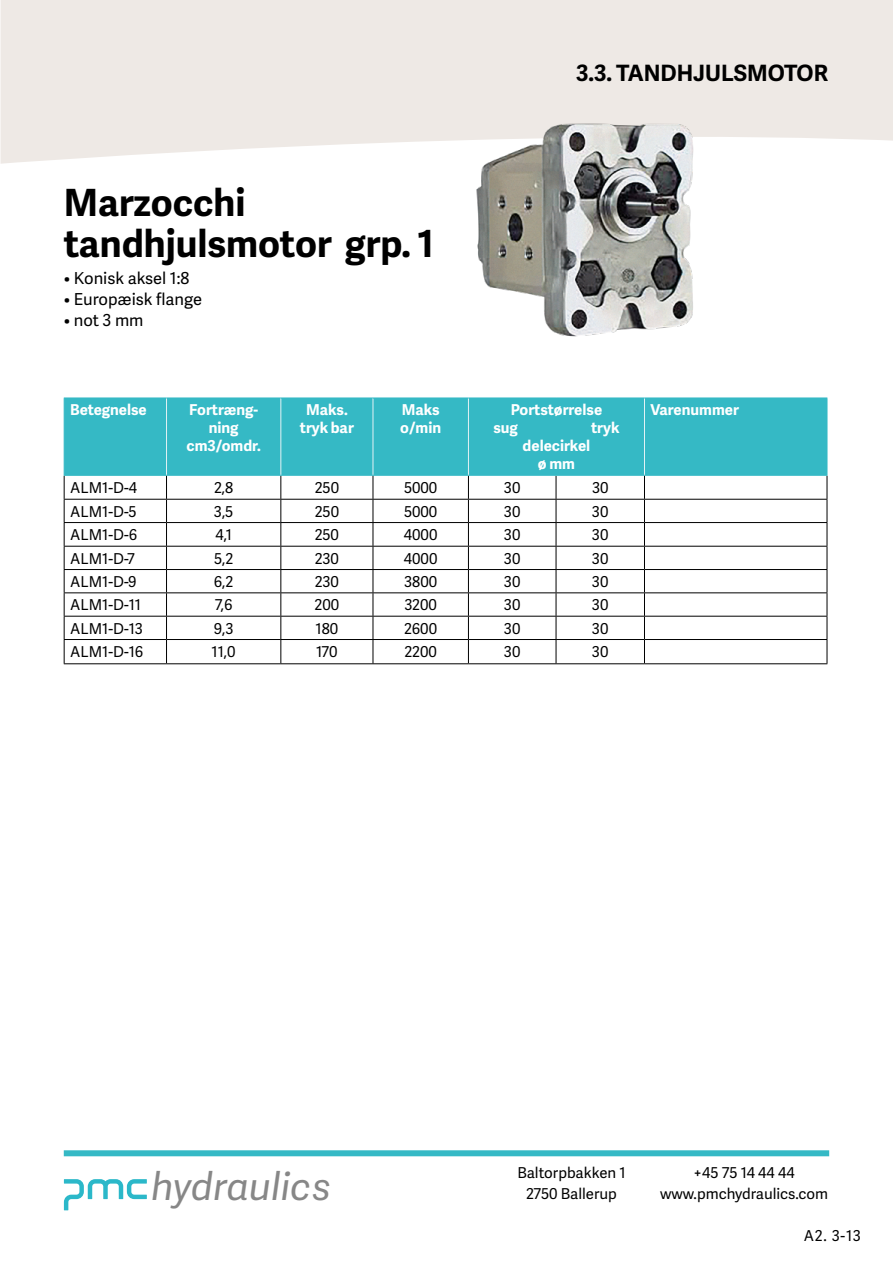
<style>
.page{position:relative;width:893px;height:1263px;background:#fff}
.page>*{position:absolute;margin:0;border:0;box-sizing:border-box;transform-origin:0 0}
.t1{font:italic 38.55px "Adelle Sans";color:#878787}
.t2{font:700 37.5px/40.5px "Adelle Sans";color:#000}
.t3{font:700 22.5px "Adelle Sans";color:#000}
.t4{font:16.5px "Adelle Sans";color:#000}
.t5{font:15px/21px "Adelle Sans";color:#000;text-align:center}
.t6{font:700 15px/18px "Adelle Sans";color:#fff;text-align:center}
</style>
<div class="page">
<svg style="left:1px;top:0;width:892px;height:164px;background:#efeae7"></svg>
<div style="left:64px;top:1150px;width:765px;height:6px;background:#35b9c5"></div>
<svg style="left:64px;top:1179px;width:83px;height:31px"></svg>
<div style="left:65px;top:399px;width:762px;height:76px;background:#35b9c5"></div>
<svg style="left:167px;top:476px;width:660px;height:187px"></svg>
<hr style="left:64px;top:499px;width:103px;height:1px;background:#000">
<hr style="left:167px;top:499px;width:114px;height:1px;background:#000">
<hr style="left:281px;top:499px;width:92px;height:1px;background:#000">
<hr style="left:373px;top:499px;width:95px;height:1px;background:#000">
<hr style="left:468px;top:499px;width:88px;height:1px;background:#000">
<hr style="left:556px;top:499px;width:88px;height:1px;background:#000">
<hr style="left:644px;top:499px;width:183px;height:1px;background:#000">
<hr style="left:64px;top:522px;width:103px;height:1px;background:#000">
<hr style="left:167px;top:522px;width:114px;height:1px;background:#000">
<hr style="left:281px;top:522px;width:92px;height:1px;background:#000">
<hr style="left:373px;top:522px;width:95px;height:1px;background:#000">
<hr style="left:468px;top:522px;width:88px;height:1px;background:#000">
<hr style="left:556px;top:522px;width:88px;height:1px;background:#000">
<hr style="left:644px;top:522px;width:183px;height:1px;background:#000">
<hr style="left:64px;top:546px;width:103px;height:1px;background:#000">
<hr style="left:167px;top:546px;width:114px;height:1px;background:#000">
<hr style="left:281px;top:546px;width:92px;height:1px;background:#000">
<hr style="left:373px;top:546px;width:95px;height:1px;background:#000">
<hr style="left:468px;top:546px;width:88px;height:1px;background:#000">
<hr style="left:556px;top:546px;width:88px;height:1px;background:#000">
<hr style="left:644px;top:546px;width:183px;height:1px;background:#000">
<hr style="left:64px;top:569px;width:103px;height:1px;background:#000">
<hr style="left:167px;top:569px;width:114px;height:1px;background:#000">
<hr style="left:281px;top:569px;width:92px;height:1px;background:#000">
<hr style="left:373px;top:569px;width:95px;height:1px;background:#000">
<hr style="left:468px;top:569px;width:88px;height:1px;background:#000">
<hr style="left:556px;top:569px;width:88px;height:1px;background:#000">
<hr style="left:644px;top:569px;width:183px;height:1px;background:#000">
<hr style="left:64px;top:592px;width:103px;height:1px;background:#000">
<hr style="left:167px;top:592px;width:114px;height:1px;background:#000">
<hr style="left:281px;top:592px;width:92px;height:1px;background:#000">
<hr style="left:373px;top:592px;width:95px;height:1px;background:#000">
<hr style="left:468px;top:592px;width:88px;height:1px;background:#000">
<hr style="left:556px;top:592px;width:88px;height:1px;background:#000">
<hr style="left:644px;top:592px;width:183px;height:1px;background:#000">
<hr style="left:64px;top:616px;width:103px;height:1px;background:#000">
<hr style="left:167px;top:616px;width:114px;height:1px;background:#000">
<hr style="left:281px;top:616px;width:92px;height:1px;background:#000">
<hr style="left:373px;top:616px;width:95px;height:1px;background:#000">
<hr style="left:468px;top:616px;width:88px;height:1px;background:#000">
<hr style="left:556px;top:616px;width:88px;height:1px;background:#000">
<hr style="left:644px;top:616px;width:183px;height:1px;background:#000">
<hr style="left:64px;top:639px;width:103px;height:1px;background:#000">
<svg style="left:64px;top:476px;width:1px;height:187px"></svg>
<hr style="left:167px;top:639px;width:114px;height:1px;background:#000">
<svg style="left:166px;top:476px;width:1px;height:187px"></svg>
<hr style="left:281px;top:639px;width:92px;height:1px;background:#000">
<svg style="left:280px;top:476px;width:1px;height:187px"></svg>
<hr style="left:373px;top:639px;width:95px;height:1px;background:#000">
<svg style="left:373px;top:476px;width:1px;height:187px"></svg>
<hr style="left:468px;top:639px;width:88px;height:1px;background:#000">
<svg style="left:468px;top:476px;width:1px;height:187px"></svg>
<hr style="left:556px;top:639px;width:88px;height:1px;background:#000">
<svg style="left:556px;top:476px;width:1px;height:187px"></svg>
<hr style="left:644px;top:639px;width:183px;height:1px;background:#000">
<svg style="left:644px;top:476px;width:1px;height:187px"></svg>
<svg style="left:827px;top:476px;width:1px;height:187px"></svg>
<hr style="left:64px;top:663px;width:103px;height:1px;background:#000">
<hr style="left:167px;top:663px;width:114px;height:1px;background:#000">
<hr style="left:281px;top:663px;width:92px;height:1px;background:#000">
<hr style="left:373px;top:663px;width:95px;height:1px;background:#000">
<hr style="left:468px;top:663px;width:88px;height:1px;background:#000">
<hr style="left:556px;top:663px;width:88px;height:1px;background:#000">
<hr style="left:644px;top:663px;width:183px;height:1px;background:#000">
<hr style="left:64px;top:398px;width:1px;height:77px;background:#35b9c5">
<hr style="left:64px;top:398px;width:103px;height:1px;background:#35b9c5">
<hr style="left:166px;top:398px;width:1px;height:77px;background:#e3f2f5">
<hr style="left:167px;top:398px;width:114px;height:1px;background:#35b9c5">
<hr style="left:280px;top:398px;width:1px;height:77px;background:#e3f2f5">
<hr style="left:281px;top:398px;width:92px;height:1px;background:#35b9c5">
<hr style="left:373px;top:398px;width:1px;height:77px;background:#e3f2f5">
<hr style="left:373px;top:398px;width:95px;height:1px;background:#35b9c5">
<hr style="left:468px;top:398px;width:1px;height:77px;background:#e3f2f5">
<hr style="left:468px;top:398px;width:88px;height:1px;background:#35b9c5">
<hr style="left:556px;top:398px;width:88px;height:1px;background:#35b9c5">
<hr style="left:644px;top:398px;width:1px;height:77px;background:#e3f2f5">
<hr style="left:644px;top:398px;width:183px;height:1px;background:#35b9c5">
<hr style="left:827px;top:398px;width:1px;height:77px;background:#35b9c5">
<hr style="left:64px;top:475px;width:103px;height:1px;background:#35b9c5">
<hr style="left:167px;top:475px;width:114px;height:1px;background:#35b9c5">
<hr style="left:281px;top:475px;width:92px;height:1px;background:#35b9c5">
<hr style="left:373px;top:475px;width:95px;height:1px;background:#35b9c5">
<hr style="left:468px;top:475px;width:88px;height:1px;background:#35b9c5">
<hr style="left:556px;top:475px;width:88px;height:1px;background:#35b9c5">
<hr style="left:644px;top:475px;width:183px;height:1px;background:#35b9c5">
<img style="left:472px;top:102px;width:226px;height:235px">
<p class="t2" style="left:64px;top:181px;width:372px">Marzocchi tandhjulsmotor grp. 1</p>
<p class="t4" style="left:64px;top:266px;width:127px">• Konisk aksel 1:8</p>
<p class="t4" style="left:64px;top:287px;width:140px">• Europæisk flange</p>
<p class="t4" style="left:64px;top:308px;width:81px">• not 3 mm</p>
<p class="t3" style="left:576px;top:56px;width:254px">3.3. TANDHJULSMOTOR</p>
<p class="t6" style="left:70px;top:400px;width:78px">Betegnelse</p>
<p class="t6" style="left:187px;top:400px;width:76px">Fortræng&shy;ning cm3/omdr.</p>
<p class="t6" style="left:300px;top:400px;width:55px">Maks. tryk bar</p>
<p class="t6" style="left:400px;top:400px;width:43px;text-align:left">Maks o/min</p>
<p class="t6" style="left:511px;top:400px;width:93px">Portstørrelse</p>
<p class="t6" style="left:493px;top:418px;width:26px">sug</p>
<p class="t6" style="left:591px;top:418px;width:30px">tryk</p>
<p class="t6" style="left:523px;top:436px;width:69px">delecirkel</p>
<p class="t6" style="left:538px;top:454px;width:39px">ø mm</p>
<p class="t5" style="left:70px;top:476px;width:68px">ALM1-D-4</p>
<p class="t5" style="left:214px;top:476px;width:21px">2,8</p>
<p class="t5" style="left:315px;top:476px;width:26px">250</p>
<p class="t5" style="left:404px;top:476px;width:35px">5000</p>
<p class="t5" style="left:504px;top:476px;width:18px">30</p>
<p class="t5" style="left:592px;top:476px;width:18px">30</p>
<p class="t5" style="left:70px;top:500px;width:68px">ALM1-D-5</p>
<p class="t5" style="left:214px;top:500px;width:21px">3,5</p>
<p class="t5" style="left:315px;top:500px;width:26px">250</p>
<p class="t5" style="left:404px;top:500px;width:35px">5000</p>
<p class="t5" style="left:504px;top:500px;width:18px">30</p>
<p class="t5" style="left:592px;top:500px;width:18px">30</p>
<p class="t5" style="left:70px;top:524px;width:69px">ALM1-D-6</p>
<p class="t5" style="left:215px;top:524px;width:18px">4,1</p>
<p class="t5" style="left:315px;top:524px;width:26px">250</p>
<p class="t5" style="left:404px;top:524px;width:35px">4000</p>
<p class="t5" style="left:504px;top:524px;width:18px">30</p>
<p class="t5" style="left:592px;top:524px;width:18px">30</p>
<p class="t5" style="left:70px;top:547px;width:66px">ALM1-D-7</p>
<p class="t5" style="left:214px;top:547px;width:21px">5,2</p>
<p class="t5" style="left:315px;top:547px;width:26px">230</p>
<p class="t5" style="left:404px;top:547px;width:35px">4000</p>
<p class="t5" style="left:504px;top:547px;width:18px">30</p>
<p class="t5" style="left:592px;top:547px;width:18px">30</p>
<p class="t5" style="left:70px;top:570px;width:68px">ALM1-D-9</p>
<p class="t5" style="left:214px;top:570px;width:21px">6,2</p>
<p class="t5" style="left:315px;top:570px;width:26px">230</p>
<p class="t5" style="left:404px;top:570px;width:35px">3800</p>
<p class="t5" style="left:504px;top:570px;width:18px">30</p>
<p class="t5" style="left:592px;top:570px;width:18px">30</p>
<p class="t5" style="left:70px;top:594px;width:73px">ALM1-D-11</p>
<p class="t5" style="left:215px;top:594px;width:19px">7,6</p>
<p class="t5" style="left:314px;top:594px;width:26px">200</p>
<p class="t5" style="left:404px;top:594px;width:34px">3200</p>
<p class="t5" style="left:504px;top:594px;width:18px">30</p>
<p class="t5" style="left:592px;top:594px;width:18px">30</p>
<p class="t5" style="left:70px;top:617px;width:74px">ALM1-D-13</p>
<p class="t5" style="left:214px;top:617px;width:21px">9,3</p>
<p class="t5" style="left:315px;top:617px;width:24px">180</p>
<p class="t5" style="left:404px;top:617px;width:35px">2600</p>
<p class="t5" style="left:504px;top:617px;width:18px">30</p>
<p class="t5" style="left:592px;top:617px;width:18px">30</p>
<p class="t5" style="left:70px;top:640px;width:75px">ALM1-D-16</p>
<p class="t5" style="left:212px;top:640px;width:26px">11,0</p>
<p class="t5" style="left:316px;top:640px;width:23px">170</p>
<p class="t5" style="left:404px;top:640px;width:34px">2200</p>
<p class="t5" style="left:504px;top:640px;width:18px">30</p>
<p class="t5" style="left:592px;top:640px;width:18px">30</p>
<p class="t6" style="left:650px;top:400px;width:90px">Varenummer</p>
<h1 class="t1" style="left:151px;top:1158px;width:181px">hydraulics</h1>
<p class="t5" style="left:517px;top:1162px;width:110px">Baltorpbakken 1<br>2750 Ballerup</p>
<p class="t5" style="left:660px;top:1162px;width:170px">+45 75 14 44 44 www.pmchydraulics.com</p>
<p class="t5" style="left:804px;top:1224px;width:59px">A2. 3-13</p>
</div>
